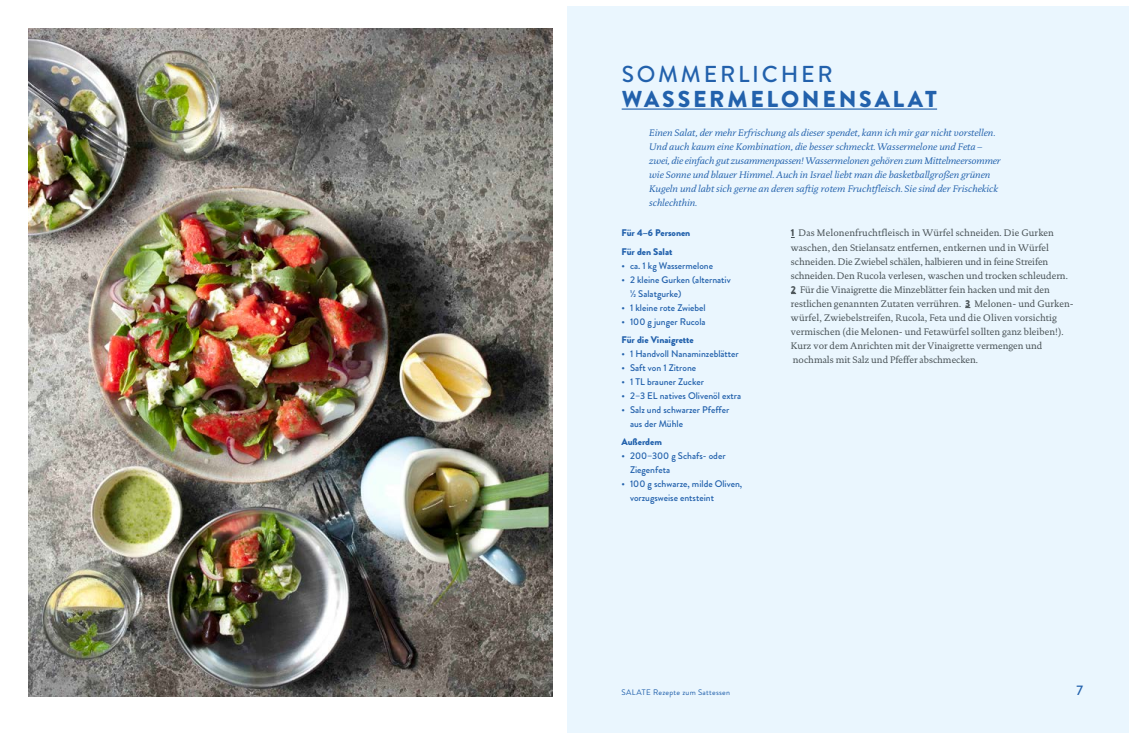
<style>
.page{position:relative;width:1134px;height:738px;background:#fff}
.page>*{position:absolute;margin:0;border:0;box-sizing:border-box;transform-origin:0 0}
.t1{font:900 23px "Brandon Grotesque";letter-spacing:.12em;color:#2261ac}
.t2{font:500 23px "Brandon Grotesque";letter-spacing:.12em;color:#2261ac}
.t3{font:500 13.8px "Brandon Grotesque";color:#2261ac}
.t4{font:9.6px/14px "DTL Documenta T";letter-spacing:.005em;color:#485155}
.t5{font:italic 9.6px/14px "DTL Documenta T";color:#2261ac}
.t6{font:500 9.6px/14px "Brandon Grotesque";color:#2261ac}
.t7{font:900 9.6px/18px "Brandon Grotesque";color:#2261ac}
.t8{font:8px "Brandon Grotesque";letter-spacing:.03em;color:#2261ac}
.s1{font-family:"Brandon Grotesque";font-weight:900;font-size:10px}
</style>
<div class="page">
<div style="left:567px;top:6px;width:561px;height:725px;background:#eaf6fe"></div>
<img style="left:28px;top:29px;width:525px;height:667px">
<hr style="left:622px;top:108px;width:315px;height:2px;background:#2261ac">
<h1 class="t2" style="left:622px;top:58px;width:213px">SOMMERLICHER</h1>
<h1 class="t1" style="left:622px;top:82px;width:317px">WASSERMELONENSALAT</h1>
<p class="t5" style="left:649px;top:126px;width:353px">Einen Salat, der mehr Erfrischung als dieser spendet, kann ich mir gar nicht vorstellen.<br>Und auch kaum eine Kombination, die besser schmeckt. Wassermelone und Feta – zwei, die einfach gut zusammenpassen! Wassermelonen gehören zum Mittelmeersommer wie Sonne und blauer Himmel. Auch in Israel liebt man die basketballgroßen grünen Kugeln und labt sich gerne an deren saftig rotem Fruchtfleisch. Sie sind der Frischekick schlechthin.</p>
<p class="t7" style="left:621px;top:224px;width:70px">Für 4–6 Personen<br>Für den Salat</p>
<p class="t6" style="left:621px;top:258px;width:93px">• ca. 1 kg Wassermelone</p>
<p class="t6" style="left:630px;top:272px;width:102px;text-indent:-9px">• 2 kleine Gurken (alternativ ½ Salatgurke)</p>
<p class="t6" style="left:621px;top:300px;width:86px">• 1 kleine rote Zwiebel</p>
<p class="t6" style="left:621px;top:314px;width:86px">• 100 g junger Rucola</p>
<p class="t7" style="left:621px;top:330px;width:74px">Für die Vinaigrette</p>
<p class="t6" style="left:621px;top:346px;width:119px">• 1 Handvoll Nanaminzeblätter</p>
<p class="t6" style="left:621px;top:360px;width:76px">• Saft von 1 Zitrone</p>
<p class="t6" style="left:621px;top:374px;width:84px">• 1 TL brauner Zucker</p>
<p class="t6" style="left:621px;top:388px;width:121px">• 2–3 EL natives Olivenöl extra</p>
<p class="t6" style="left:630px;top:402px;width:101px;text-indent:-9px">• Salz und schwarzer Pfeffer aus der Mühle</p>
<p class="t7" style="left:621px;top:432px;width:42px">Außerdem</p>
<p class="t6" style="left:630px;top:448px;width:97px;text-indent:-9px">• 200–300 g Schafs- oder<br>Ziegenfeta</p>
<p class="t6" style="left:630px;top:476px;width:114px;text-indent:-9px">• 100 g schwarze, milde Oliven, vorzugsweise entsteint</p>
<p class="t4" style="left:791px;top:226px;width:283px"><span class="s1">1</span> Das Melonenfruchtfleisch in Würfel schneiden. Die Gurken waschen, den Stielansatz entfernen, entkernen und in Würfel schneiden. Die Zwiebel schälen, halbieren und in feine Streifen schneiden. Den Rucola verlesen, waschen und trocken schleudern.<br><span class="s1">2</span> Für die Vinaigrette die Minzeblätter fein hacken und mit den restlichen genannten Zutaten verrühren. <span class="s1">3</span> Melonen- und Gurken&shy;würfel, Zwiebelstreifen, Rucola, Feta und die Oliven vorsichtig vermischen (die Melonen- und Fetawürfel sollten ganz bleiben!).<br>Kurz vor dem Anrichten mit der Vinaigrette vermengen und nochmals mit Salz und Pfeffer abschmecken.</p>
<p class="t8" style="left:622px;top:686px;width:110px">SALATE Rezepte zum Sattessen</p>
<h2 class="t3" style="left:1076px;top:680px;width:8px">7</h2>
</div>
